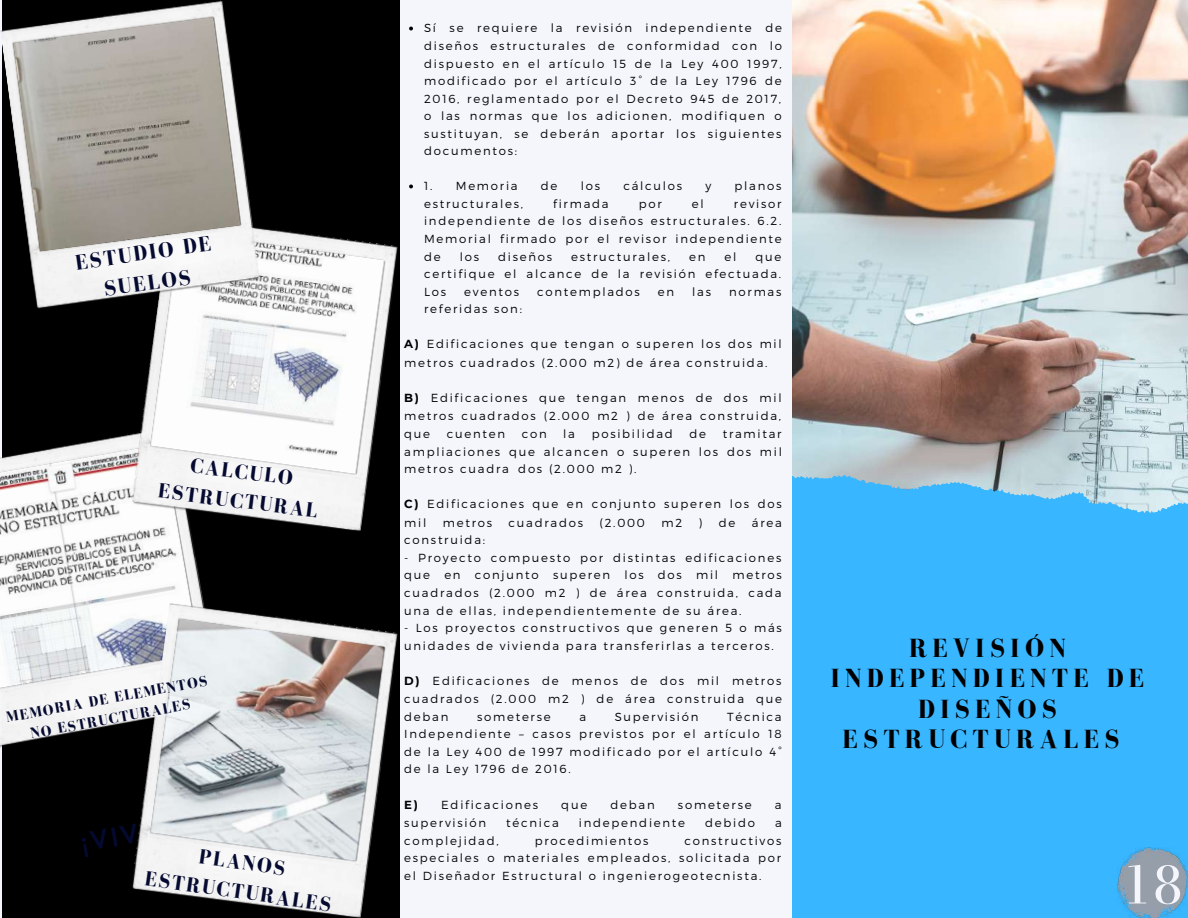
<style>
.page{position:relative;width:1188px;height:918px;background:#f4f6fc}
.page>*{position:absolute;margin:0;border:0;box-sizing:border-box;transform-origin:0 0}
.t1{font:58.05px "Bodoni FLF";color:#f4f6fc}
.t2{font:700 27px/30.3px "Bodoni FLF";letter-spacing:.195em;color:#000;text-align:center}
.t3{font:700 21.9px/30.5px "Bodoni FLF";color:#050a30;text-align:center}
.t4{font:700 21.15px/29.2px "Bodoni FLF";color:#050a30;text-align:center}
.t5{font:700 15.15px/20.2px "Bodoni FLF";color:#050a30;text-align:center}
.t6{font:300 11.7px/17.5px "Montserrat";letter-spacing:.15em;color:#000;text-align:justify}
.s1{font-weight:700}
</style>
<div class="page">
<img style="left:792px;top:0;width:396px;height:469px">
<div style="left:792px;top:469px;width:396px;height:449px;background:#38b6ff"></div>
<div style="left:3px;top:0;width:397px;height:918px;background:#000"></div>
<img style="left:0;top:427px;width:204px;height:323px">
<img style="left:130px;top:228px;width:268px;height:308px">
<img style="left:0;top:0;width:260px;height:311px">
<img style="left:130px;top:602px;width:268px;height:316px">
<svg style="left:409px;top:27px;width:4px;height:3px"></svg>
<svg style="left:409px;top:185px;width:4px;height:3px"></svg>
<img style="left:1117px;top:847px;width:71px;height:71px">
<h3 class="t3" style="left:73px;top:247px;width:138px;rotate:-8deg">ESTUDIO DE<br>SUELOS</h3>
<h3 class="t4" style="left:164px;top:447px;width:162px;rotate:7deg">CALCULO<br>ESTRUCTURAL</h3>
<p class="t5" style="left:5px;top:708px;width:206px;rotate:-11deg">MEMORIA DE ELEMENTOS<br>NO ESTRUCTURALES</p>
<h3 class="t4" style="left:151px;top:835px;width:189px;rotate:8deg">PLANOS<br>ESTRUCTURALES</h3>
<p class="t6" style="left:424px;top:19px;width:359px">Sí se requiere la revisión independiente de diseños estructurales de conformidad con lo dispuesto en el artículo 15 de la Ley 400 1997, modificado por el artículo 3° de la Ley 1796 de 2016, reglamentado por el Decreto 945 de 2017, o las normas que los adicionen, modifiquen o sustituyan, se deberán aportar los siguientes documentos:</p>
<p class="t6" style="left:424px;top:177px;width:95px">1. Memoria</p>
<p class="t6" style="left:541px;top:177px;width:18px">de</p>
<p class="t6" style="left:581px;top:177px;width:21px">los</p>
<p class="t6" style="left:623px;top:177px;width:60px">cálculos</p>
<p class="t6" style="left:705px;top:177px;width:7px">y</p>
<p class="t6" style="left:735px;top:177px;width:48px">planos</p>
<p class="t6" style="left:424px;top:194px;width:101px">estructurales,</p>
<p class="t6" style="left:553px;top:194px;width:57px">firmada</p>
<p class="t6" style="left:639px;top:194px;width:25px">por</p>
<p class="t6" style="left:692px;top:194px;width:13px">el</p>
<p class="t6" style="left:424px;top:194px;width:359px;text-indent:310px">revisor independiente de los diseños estructurales. 6.2.<br>Memorial firmado por el revisor independiente de</p>
<p class="t6" style="left:460px;top:247px;width:21px">los</p>
<p class="t6" style="left:498px;top:247px;width:55px">diseños</p>
<p class="t6" style="left:571px;top:247px;width:101px">estructurales,</p>
<p class="t6" style="left:689px;top:247px;width:18px">en</p>
<p class="t6" style="left:725px;top:247px;width:13px">el</p>
<p class="t6" style="left:424px;top:247px;width:359px;text-indent:331px">que certifique el alcance de la revisión efectuada.<br>Los</p>
<p class="t6" style="left:464px;top:282px;width:56px">eventos</p>
<p class="t6" style="left:537px;top:282px;width:104px">contemplados</p>
<p class="t6" style="left:658px;top:282px;width:18px">en</p>
<p class="t6" style="left:692px;top:282px;width:20px">las</p>
<p class="t6" style="left:729px;top:282px;width:54px">normas</p>
<p class="t6" style="left:424px;top:300px;width:99px">referidas son:</p>
<p class="t6" style="left:404px;top:334px;width:379px;line-height:18.6px"><span class="s1">A)</span> Edificaciones que tengan o superen los dos mil metros cuadrados (2.000 m2) de área construida.</p>
<p class="t6" style="left:404px;top:388px;width:379px;line-height:18px"><span class="s1">B)</span> Edificaciones que tengan menos de dos mil metros cuadrados (2.000 m2 ) de área construida, que</p>
<p class="t6" style="left:447px;top:425px;width:60px">cuenten</p>
<p class="t6" style="left:522px;top:425px;width:26px">con</p>
<p class="t6" style="left:563px;top:425px;width:13px">la</p>
<p class="t6" style="left:592px;top:425px;width:83px">posibilidad</p>
<p class="t6" style="left:689px;top:425px;width:18px">de</p>
<p class="t6" style="left:404px;top:425px;width:379px;text-indent:318px">tramitar ampliaciones que alcancen o superen los dos mil metros cuadra dos (2.000 m2 ).</p>
<p class="t6" style="left:404px;top:494px;width:379px;line-height:18.6px"><span class="s1">C)</span> Edificaciones que en conjunto superen los dos mil</p>
<p class="t6" style="left:443px;top:513px;width:51px">metros</p>
<p class="t6" style="left:509px;top:513px;width:76px">cuadrados</p>
<p class="t6" style="left:599px;top:513px;width:47px">(2.000</p>
<p class="t6" style="left:661px;top:513px;width:22px">m2</p>
<p class="t6" style="left:699px;top:513px;width:5px">)</p>
<p class="t6" style="left:719px;top:513px;width:18px">de</p>
<p class="t6" style="left:752px;top:513px;width:31px">área</p>
<p class="t6" style="left:404px;top:531px;width:82px">construida:</p>
<p class="t6" style="left:404px;top:548px;width:379px">- Proyecto compuesto por distintas edificaciones que en conjunto superen los dos mil metros cuadrados (2.000 m2 ) de área construida, cada una de ellas, independientemente de su área.</p>
<p class="t6" style="left:404px;top:619px;width:379px">- Los proyectos constructivos que generen 5 o más unidades de vivienda para transferirlas a terceros.</p>
<p class="t6" style="left:404px;top:671px;width:379px;line-height:18px"><span class="s1">D)</span> Edificaciones de menos de dos mil metros cuadrados (2.000 m2 ) de área construida que deban</p>
<p class="t6" style="left:404px;top:707px;width:379px;text-indent:323px">Técnica Independiente – casos previstos por el artículo 18 de la Ley 400 de 1997 modificado por el artículo 4° de la Ley 1796 de 2016.</p>
<p class="t6" style="left:404px;top:795px;width:135px"><span class="s1">E)</span> Edificaciones</p>
<p class="t6" style="left:561px;top:795px;width:27px">que</p>
<p class="t6" style="left:611px;top:795px;width:46px">deban</p>
<p class="t6" style="left:678px;top:795px;width:75px">someterse</p>
<p class="t6" style="left:775px;top:795px;width:8px">a</p>
<p class="t6" style="left:404px;top:814px;width:83px">supervisión</p>
<p class="t6" style="left:506px;top:814px;width:54px">técnica</p>
<p class="t6" style="left:579px;top:814px;width:108px">independiente</p>
<p class="t6" style="left:705px;top:814px;width:51px">debido</p>
<p class="t6" style="left:775px;top:814px;width:8px">a</p>
<p class="t6" style="left:404px;top:831px;width:96px">complejidad,</p>
<p class="t6" style="left:535px;top:831px;width:115px">procedimientos</p>
<p class="t6" style="left:477px;top:707px;width:75px">someterse</p>
<p class="t6" style="left:579px;top:707px;width:8px">a</p>
<p class="t6" style="left:615px;top:707px;width:85px">Supervisión</p>
<p class="t6" style="left:404px;top:831px;width:379px;text-indent:280px">constructivos especiales o materiales empleados, solicitada por el Diseñador Estructural o ingenierogeotecnista.</p>
<h2 class="t2" style="left:831px;top:633px;width:315px">REVISIÓN<br>INDEPENDIENTE DE<br>DISEÑOS<br>ESTRUCTURALES</h2>
<h1 class="t1" style="left:1121px;top:853px;width:64px">18</h1>
</div>
